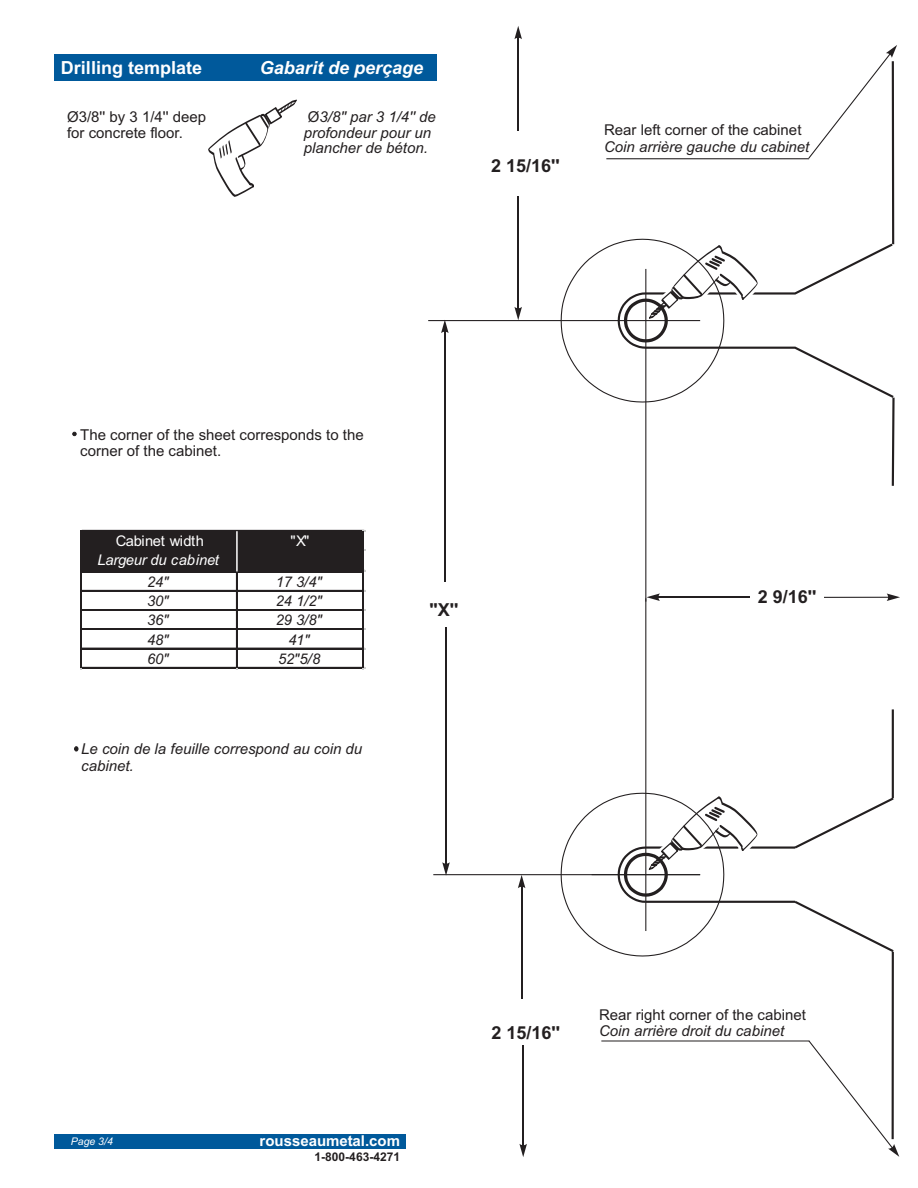
<style>
.page{position:relative;width:918px;height:1188px;background:#fff}
.page>*{position:absolute;margin:0;border:0;box-sizing:border-box;transform-origin:0 0}
.t1{font:700 18px "Arial";color:#fff}
.t2{font:italic 700 18px "Arial";color:#fff}
.t3{font:700 17.85px "Arial";color:#231f20}
.t4{font:italic 15px/15.1px "Arial";color:#231f20}
.t5{font:15px/16.8px "Arial";color:#231f20}
.t6{font:700 15px "Arial";color:#fff}
.t7{font:14.85px "Arial";color:#231f20}
.t8{font:italic 14.85px "Arial";color:#231f20}
.t9{font:italic 14.7px "Arial";letter-spacing:-.02em;color:#231f20}
.t10{font:italic 14.7px "Arial";letter-spacing:-.02em;color:#fff}
.t11{font:14.7px "Arial";letter-spacing:-.02em;color:#fff}
.t12{font:700 12px "Arial";color:#231f20}
.t13{font:italic 10.5px "Arial";color:#fff}
.s1{font-style:normal}
</style>
<div class="page">
<div style="left:54px;top:54px;width:383px;height:27px;background:#00599b"></div>
<svg style="left:208px;top:99px;width:89px;height:98px"></svg>
<svg style="left:73px;top:432px;width:3px;height:4px"></svg>
<svg style="left:74px;top:747px;width:4px;height:4px"></svg>
<div style="left:81px;top:530px;width:283px;height:41px;background:#231f20"></div>
<hr style="left:82px;top:571px;width:281px;height:1px;background:#231f20">
<hr style="left:82px;top:590px;width:282px;height:1px;background:#231f20">
<hr style="left:82px;top:609px;width:282px;height:1px;background:#231f20">
<hr style="left:82px;top:610px;width:282px;height:1px;background:#231f20">
<hr style="left:82px;top:629px;width:282px;height:1px;background:#231f20">
<hr style="left:82px;top:648px;width:282px;height:1px;background:#231f20">
<hr style="left:80px;top:530px;width:1px;height:138px;background:#231f20">
<hr style="left:81px;top:530px;width:1px;height:138px;background:#231f20">
<hr style="left:236px;top:572px;width:2px;height:96px;background:#231f20">
<hr style="left:82px;top:667px;width:282px;height:1px;background:#231f20">
<hr style="left:363px;top:531px;width:1px;height:137px;background:#231f20">
<svg style="left:891px;top:400px;width:4px;height:86px"></svg>
<svg style="left:762px;top:242px;width:133px;height:158px"></svg>
<svg style="left:647px;top:593px;width:13px;height:8px"></svg>
<hr style="left:656px;top:597px;width:94px;height:1px;background:#231f20">
<hr style="left:824px;top:597px;width:67px;height:1px;background:#231f20">
<svg style="left:887px;top:593px;width:13px;height:8px"></svg>
<hr style="left:645px;top:269px;width:1px;height:333px;background:#231f20">
<svg style="left:441px;top:321px;width:8px;height:12px"></svg>
<hr style="left:444px;top:329px;width:1px;height:252px;background:#231f20">
<svg style="left:514px;top:307px;width:8px;height:13px"></svg>
<hr style="left:518px;top:197px;width:1px;height:114px;background:#231f20">
<svg style="left:514px;top:26px;width:8px;height:13px"></svg>
<hr style="left:518px;top:35px;width:1px;height:96px;background:#231f20">
<svg style="left:808px;top:45px;width:89px;height:113px"></svg>
<hr style="left:606px;top:158px;width:203px;height:1px;background:#231f20">
<hr style="left:892px;top:61px;width:2px;height:183px;background:#231f20">
<svg style="left:560px;top:238px;width:202px;height:165px"></svg>
<hr style="left:428px;top:320px;width:272px;height:1px;background:#231f20">
<svg style="left:442px;top:862px;width:8px;height:14px"></svg>
<hr style="left:445px;top:627px;width:2px;height:239px;background:#231f20">
<hr style="left:645px;top:598px;width:1px;height:333px;background:#231f20">
<svg style="left:518px;top:875px;width:7px;height:13px"></svg>
<hr style="left:521px;top:884px;width:1px;height:114px;background:#231f20">
<hr style="left:523px;top:1045px;width:1px;height:103px;background:#231f20">
<svg style="left:519px;top:1144px;width:8px;height:13px"></svg>
<svg style="left:808px;top:1040px;width:91px;height:117px"></svg>
<hr style="left:601px;top:1041px;width:208px;height:1px;background:#231f20">
<hr style="left:892px;top:952px;width:2px;height:187px;background:#231f20">
<hr style="left:892px;top:709px;width:2px;height:89px;background:#231f20">
<svg style="left:560px;top:792px;width:334px;height:165px"></svg>
<hr style="left:433px;top:874px;width:267px;height:1px;background:#231f20">
<div style="left:54px;top:1134px;width:352px;height:14px;background:#00599b"></div>
<hr style="left:236px;top:531px;width:2px;height:40px;background:#fff">
<p class="t1" style="left:61px;top:61px;width:143px">Drilling template</p>
<p class="t2" style="left:260px;top:61px;width:165px">Gabarit de perçage</p>
<p class="t5" style="left:67px;top:111px;width:141px;line-height:15.1px">Ø3/8'' by 3 1/4'' deep for concrete floor.</p>
<p class="t4" style="left:304px;top:111px;width:134px"><span class="s1">Ø</span>3/8'' par 3 1/4'' de profondeur pour un plancher de béton.</p>
<p class="t3" style="left:491px;top:159px;width:70px">2 15/16''</p>
<p class="t7" style="left:604px;top:124px;width:199px">Rear left corner of the cabinet</p>
<p class="t8" style="left:604px;top:141px;width:207px">Coin arrière gauche du cabinet</p>
<p class="t5" style="left:80px;top:427px;width:285px">The corner of the sheet corresponds to the corner of the cabinet.</p>
<p class="t11" style="left:116px;top:535px;width:90px">Cabinet width</p>
<p class="t11" style="left:291px;top:535px;width:20px">"X"</p>
<p class="t10" style="left:98px;top:555px;width:123px">Largeur du cabinet</p>
<p class="t9" style="left:147px;top:576px;width:23px">24"</p>
<p class="t9" style="left:276px;top:576px;width:47px">17 3/4"</p>
<p class="t9" style="left:147px;top:595px;width:23px">30"</p>
<p class="t9" style="left:276px;top:595px;width:47px">24 1/2"</p>
<p class="t9" style="left:147px;top:615px;width:23px">36"</p>
<p class="t9" style="left:276px;top:615px;width:47px">29 3/8"</p>
<p class="t9" style="left:147px;top:634px;width:23px">48"</p>
<p class="t9" style="left:288px;top:634px;width:23px">41"</p>
<p class="t9" style="left:147px;top:653px;width:23px">60"</p>
<p class="t9" style="left:278px;top:653px;width:44px">52"5/8</p>
<p class="t4" style="left:81px;top:742px;width:282px;line-height:16.8px">Le coin de la feuille correspond au coin du cabinet.</p>
<p class="t3" style="left:429px;top:603px;width:31px">''X''</p>
<p class="t3" style="left:758px;top:590px;width:60px">2 9/16''</p>
<p class="t13" style="left:71px;top:1137px;width:44px">Page 3/4</p>
<p class="t6" style="left:260px;top:1135px;width:142px">rousseaumetal.com</p>
<p class="t12" style="left:315px;top:1152px;width:87px">1-800-463-4271</p>
<p class="t7" style="left:599px;top:1009px;width:208px">Rear right corner of the cabinet</p>
<p class="t3" style="left:491px;top:1026px;width:70px">2 15/16''</p>
<p class="t8" style="left:599px;top:1025px;width:187px">Coin arrière droit du cabinet</p>
</div>
